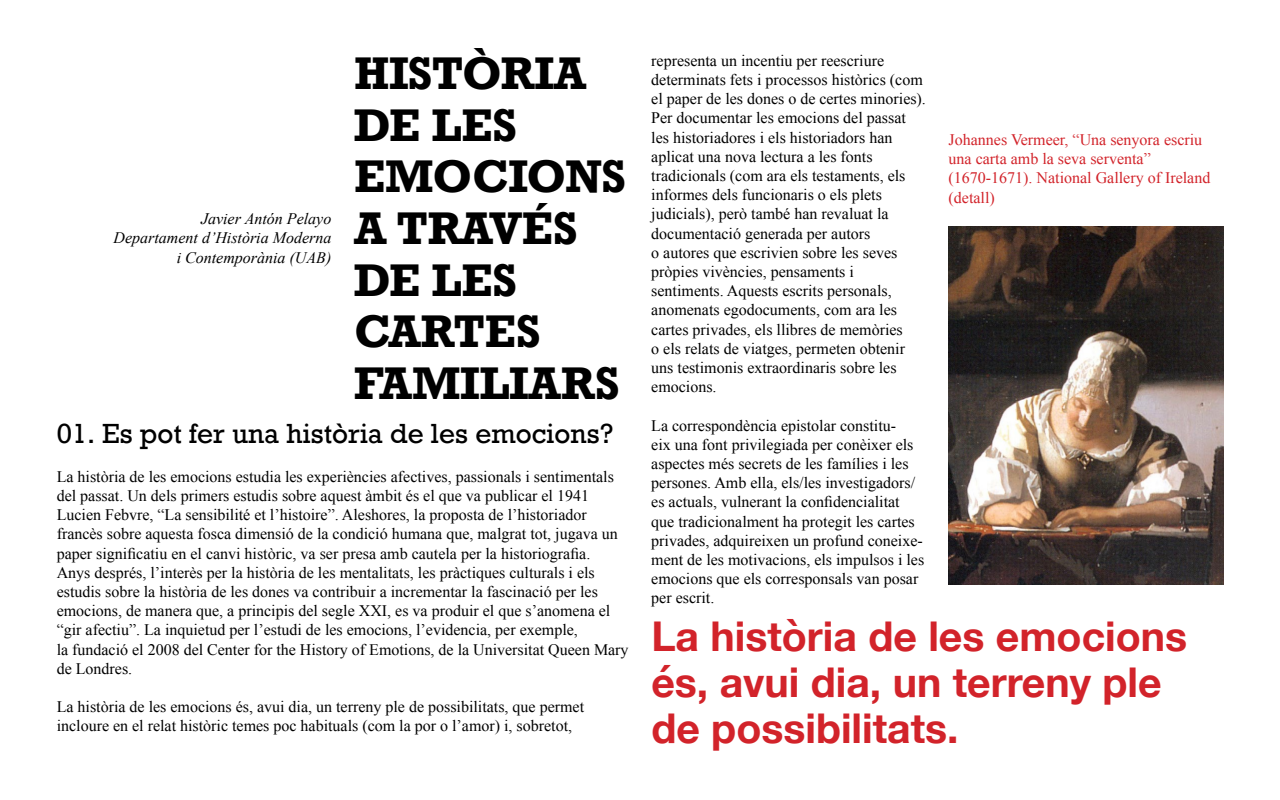
<style>
.page{position:relative;width:1280px;height:800px;background:#fff}
.page>*{position:absolute;margin:0;border:0;box-sizing:border-box;transform-origin:0 0}
.t1{font:700 43px/51.6px "Rockwell";color:#000}
.t2{font:700 41px/46px "Helvetica Neue";color:#d2232a}
.t3{font:26px "Rockwell";color:#000}
.t4{font:16px/19.2px "Times New Roman";color:#000}
.t5{font:16px/19.2px "Times New Roman";color:#d2232a}
.t6{font:italic 16px/19.2px "Times New Roman";color:#000;text-align:right}
</style>
<div class="page">
<img style="left:949px;top:227px;width:274px;height:357px">
<p class="t6" style="left:114px;top:209px;width:219px">Javier Antón Pelayo<br>Departament d’Història Moderna i Contemporània (UAB)</p>
<h1 class="t1" style="left:354px;top:47px;width:274px">HISTÒRIA<br>DE LES<br>EMOCIONS<br>A TRAVÉS<br>DE LES<br>CARTES<br>FAMILIARS</h1>
<h3 class="t3" style="left:57px;top:418px;width:558px">01. Es pot fer una història de les emocions?</h3>
<p class="t4" style="left:57px;top:467px;width:573px">La història de les emocions estudia les experiències afectives, passionals i sentimentals del passat. Un dels primers estudis sobre aquest àmbit és el que va publicar el 1941<br>Lucien Febvre, “La sensibilité et l’histoire”. Aleshores, la proposta de l’historiador francès sobre aquesta fosca dimensió de la condició humana que, malgrat tot, jugava un paper significatiu en el canvi històric, va ser presa amb cautela per la historiografia.<br>Anys després, l’interès per la història de les mentalitats, les pràctiques culturals i els estudis sobre la història de les dones va contribuir a incrementar la fascinació per les emocions, de manera que, a principis del segle XXI, es va produir el que s’anomena el “gir afectiu”. La inquietud per l’estudi de les emocions, l’evidencia, per exemple,<br>la fundació el 2008 del Center for the History of Emotions, de la Universitat Queen Mary de Londres.</p>
<p class="t4" style="left:57px;top:697px;width:529px">La història de les emocions és, avui dia, un terreny ple de possibilitats, que permet incloure en el relat històric temes poc habituals (com la por o l’amor) i, sobretot,</p>
<p class="t4" style="left:651px;top:51px;width:276px">representa un incentiu per reescriure determinats fets i processos històrics (com el paper de les dones o de certes minories).<br>Per documentar les emocions del passat les historiadores i els historiadors han aplicat una nova lectura a les fonts tradicionals (com ara els testaments, els informes dels funcionaris o els plets judicials), però també han revaluat la documentació generada per autors<br>o autores que escrivien sobre les seves pròpies vivències, pensaments i sentiments. Aquests escrits personals, anomenats egodocuments, com ara les cartes privades, els llibres de memòries<br>o els relats de viatges, permeten obtenir uns testimonis extraordinaris sobre les emocions.</p>
<p class="t4" style="left:651px;top:415px;width:274px">La correspondència epistolar constitu-<br>eix una font privilegiada per conèixer els aspectes més secrets de les famílies i les persones. Amb ella, els/les investigadors/ es actuals, vulnerant la confidencialitat que tradicionalment ha protegit les cartes privades, adquireixen un profund coneixe&shy;ment de les motivacions, els impulsos i les emocions que els corresponsals van posar per escrit.</p>
<h2 class="t2" style="left:651px;top:614px;width:537px">La història de les emocions és, avui dia, un terreny ple de possibilitats.</h2>
<p class="t5" style="left:949px;top:130px;width:263px">Johannes Vermeer, “Una senyora escriu una carta amb la seva serventa” (1670-1671). National Gallery of Ireland (detall)</p>
</div>
